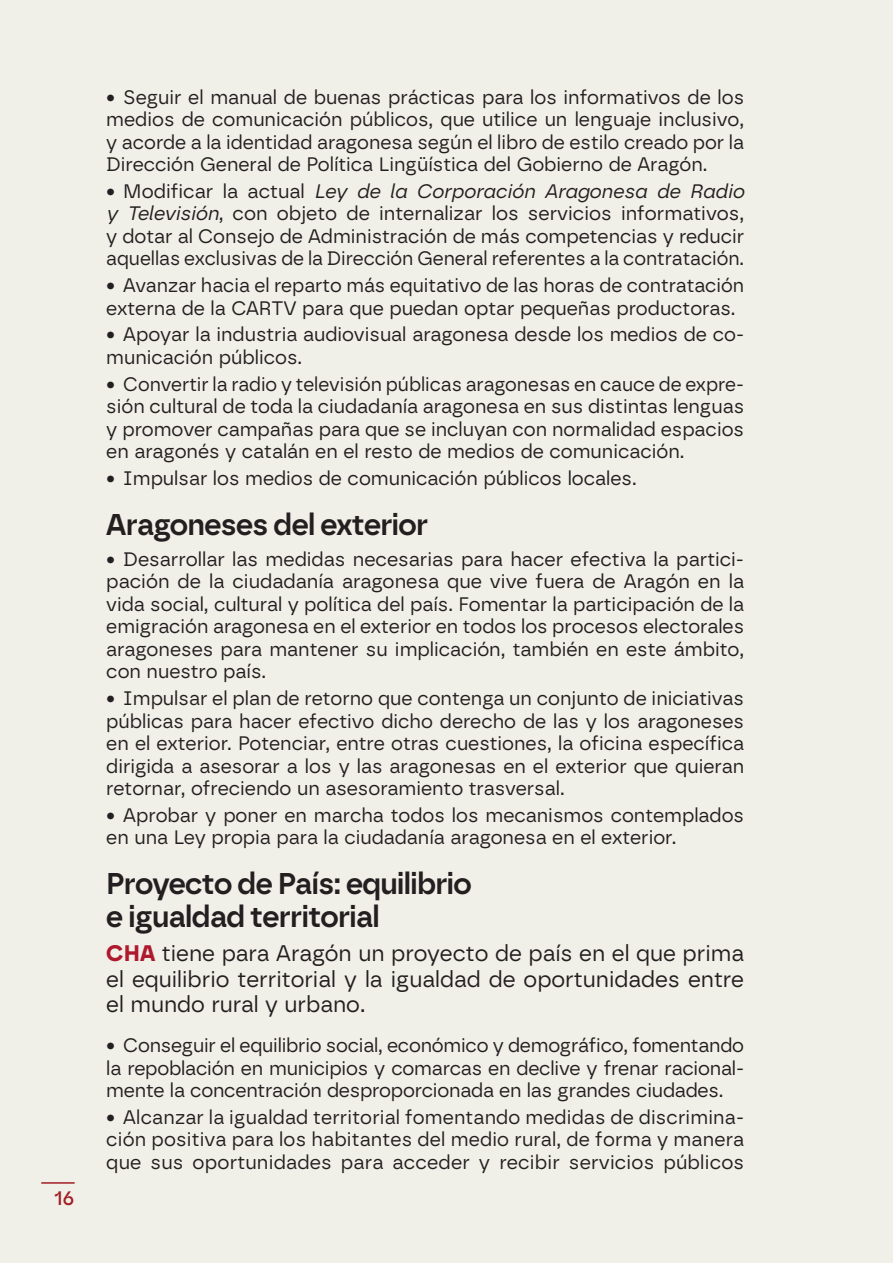
<style>
.page{position:relative;width:893px;height:1263px;background:#f0efe8}
.page>*{position:absolute;margin:0;border:0;box-sizing:border-box;transform-origin:0 0}
.Subtitulo_temas{font:600 30px/33px "Borna";letter-spacing:-.02em;color:#231f20}
.Texto_destacado{font:22.5px/25.5px "Borna";color:#231f20;text-align:justify}
.t1{font:500 21px "Borna";color:#a11e23}
.t2{font:19.5px/22.5px "Borna";color:#231f20;text-align:justify}
.s1{font-style:italic}
.s2{font-weight:700;color:#af192e}
</style>
<div class="page">
<hr style="left:41px;top:1182px;width:34px;height:2px;background:#a11e23">
<p class="t1" style="left:54px;top:1185px;width:22px">16</p>
<p class="t2" style="left:106px;top:85px;width:639px">• Seguir el manual de buenas prácticas para los informativos de los medios de comunicación públicos, que utilice un lenguaje inclusivo, y acorde a la identidad aragonesa según el libro de estilo creado por la Dirección General de Política Lingüística del Gobierno de Aragón.</p>
<p class="t2" style="left:106px;top:180px;width:639px">• Modificar la actual <span class="s1">Ley de la Corporación Aragonesa de Radio y Televisión</span>, con objeto de internalizar los servicios informativos, y dotar al Consejo de Administración de más competencias y reducir aquellas exclusivas de la Dirección General referentes a la contratación.</p>
<p class="t2" style="left:106px;top:274px;width:639px">• Avanzar hacia el reparto más equitativo de las horas de contratación externa de la CARTV para que puedan optar pequeñas productoras.</p>
<p class="t2" style="left:106px;top:323px;width:639px">• Apoyar la industria audiovisual aragonesa desde los medios de co&shy;municación públicos.</p>
<p class="t2" style="left:106px;top:372px;width:639px">• Convertir la radio y televisión públicas aragonesas en cauce de expre&shy;sión cultural de toda la ciudadanía aragonesa en sus distintas lenguas y promover campañas para que se incluyan con normalidad espacios en aragonés y catalán en el resto de medios de comunicación.</p>
<p class="t2" style="left:106px;top:467px;width:532px">• Impulsar los medios de comunicación públicos locales.</p>
<p class="Subtitulo_temas" style="left:106px;top:508px;width:323px">Aragoneses del exterior</p>
<p class="t2" style="left:106px;top:548px;width:639px">• Desarrollar las medidas necesarias para hacer efectiva la partici&shy;pación de la ciudadanía aragonesa que vive fuera de Aragón en la vida social, cultural y política del país. Fomentar la participación de la emigración aragonesa en el exterior en todos los procesos electorales aragoneses para mantener su implicación, también en este ámbito, con nuestro país.</p>
<p class="t2" style="left:106px;top:687px;width:639px">• Impulsar el plan de retorno que contenga un conjunto de iniciativas públicas para hacer efectivo dicho derecho de las y los aragoneses en el exterior. Potenciar, entre otras cuestiones, la oficina específica dirigida a asesorar a los y las aragonesas en el exterior que quieran retornar, ofreciendo un asesoramiento trasversal.</p>
<p class="t2" style="left:106px;top:804px;width:639px">• Aprobar y poner en marcha todos los mecanismos contemplados en una Ley propia para la ciudadanía aragonesa en el exterior.</p>
<p class="Subtitulo_temas" style="left:106px;top:867px;width:367px">Proyecto de País: equilibrio e igualdad territorial</p>
<p class="Texto_destacado" style="left:106px;top:941px;width:639px"><span class="s2">CHA</span> tiene para Aragón un proyecto de país en el que prima el equilibrio territorial y la igualdad de oportunidades entre el mundo rural y urbano.</p>
<p class="t2" style="left:106px;top:1034px;width:639px">• Conseguir el equilibrio social, económico y demográfico, fomentando la repoblación en municipios y comarcas en declive y frenar racional&shy;mente la concentración desproporcionada en las grandes ciudades.</p>
<p class="t2" style="left:106px;top:1105px;width:639px">• Alcanzar la igualdad territorial fomentando medidas de discrimina&shy;ción positiva para los habitantes del medio rural, de forma y manera que sus oportunidades para acceder y recibir servicios públicos</p>
</div>
